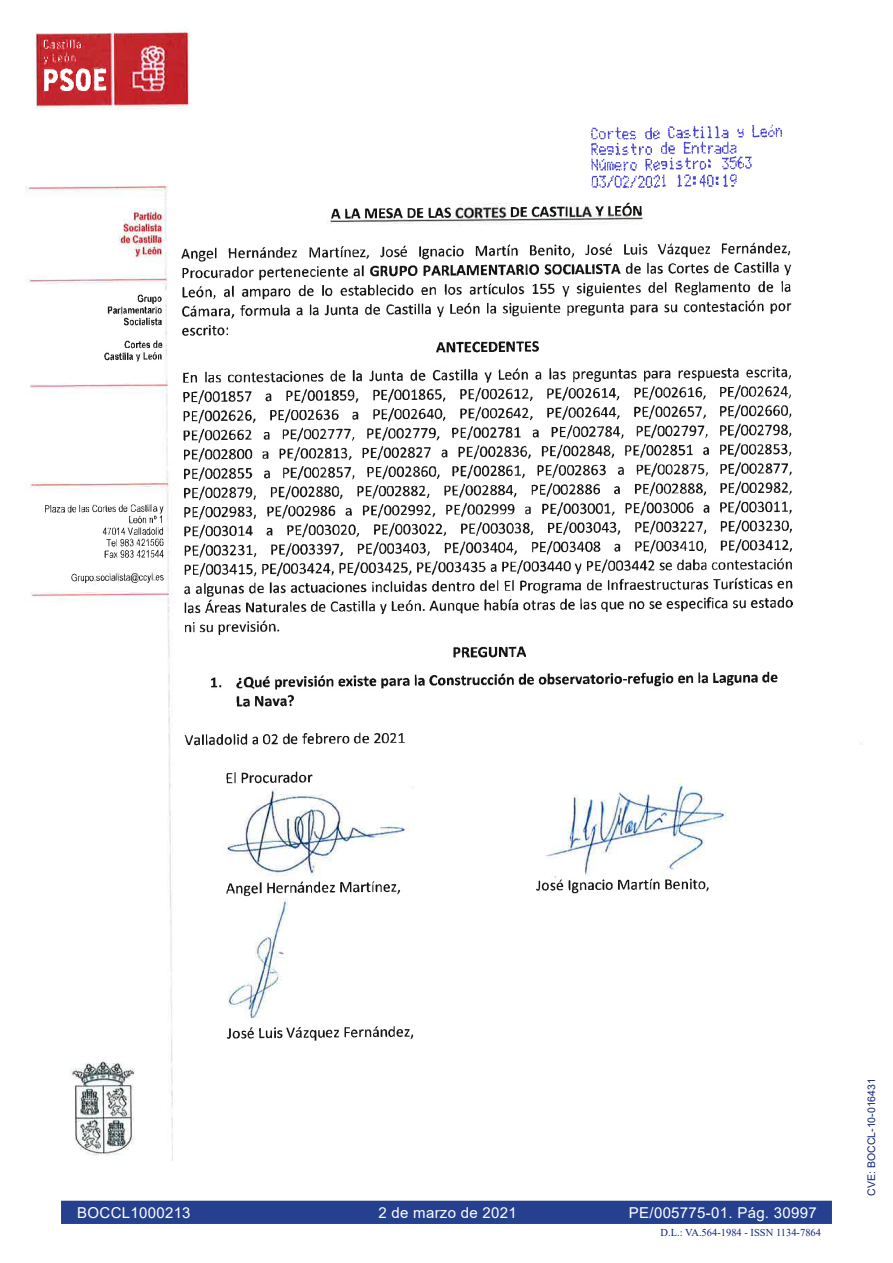
<style>
.page{position:relative;width:893px;height:1263px;background:#fff}
.page>*{position:absolute;margin:0;border:0;box-sizing:border-box;transform-origin:0 0}
.E_CVE{font:15px "Arial";letter-spacing:.02em;color:#fff}
.t1{font:10.5px "Times New Roman";color:#132477}
.t2{font:10.5px "Arial";color:#132477}
</style>
<div class="page">
<div style="left:60px;top:1200px;width:773px;height:25px;background:#25408f"></div>
<div style="left:60px;top:1199px;width:773px;height:26px;border:2px solid #fff"></div>
<img style="left:25px;top:31px;width:837px;height:1169px">
<img style="left:42px;top:40px;width:66px;height:50px">
<img style="left:590px;top:125px;width:191px;height:64px">
<img style="left:45px;top:203px;width:747px;height:837px">
<p class="E_CVE" style="left:77px;top:1202px;width:115px">BOCCL1000213</p>
<p class="E_CVE" style="left:378px;top:1202px;width:140px">2 de marzo de 2021</p>
<p class="E_CVE" style="left:629px;top:1202px;width:189px">PE/005775-01. Pág. 30997</p>
<p class="t1" style="left:661px;top:1225px;width:162px">D.L.: VA.564-1984 - ISSN 1134-7864</p>
<p class="t2" style="left:864px;top:1195px;width:119px;rotate:-90deg">CVE: BOCCL-10-016431</p>
</div>
